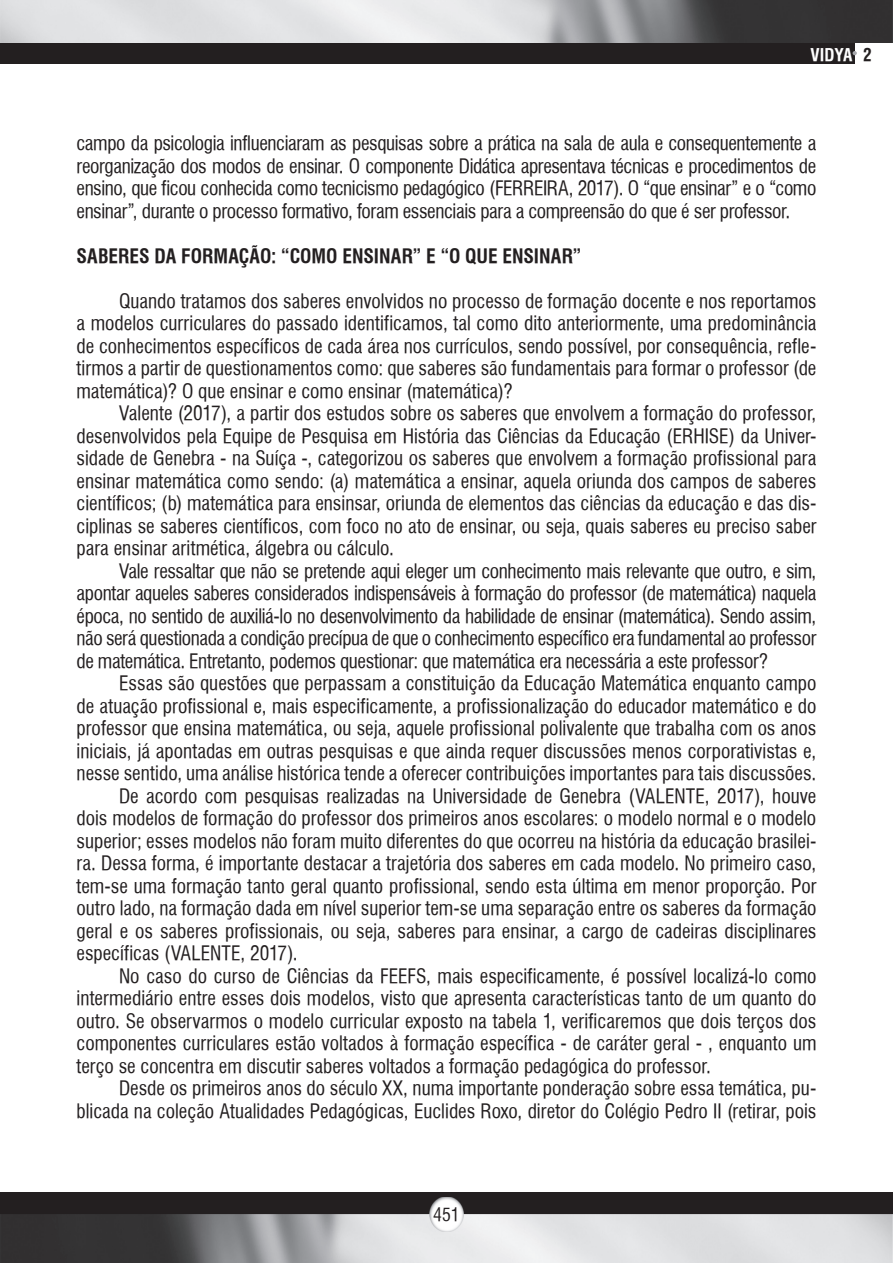
<style>
.page{position:relative;width:893px;height:1263px;background:#fff}
.page>*{position:absolute;margin:0;border:0;box-sizing:border-box;transform-origin:0 0}
.t1{font:19.5px/22.5px "Halvett Condensed";color:#231f20;text-align:justify}
.t2{font:700 condensed 19.5px "Halvett";color:#231f20}
.t3{font:18px "Halvett Condensed";color:#231f20}
.t4{font:700 condensed 17.25px "Halvett";color:#fff}
.s1{color:#231f20}
</style>
<div class="page">
<div style="left:0;top:0;width:855px;height:64px;background:#231f20"></div>
<img style="left:0;top:0;width:893px;height:43px">
<svg style="left:853px;top:51px;width:4px;height:4px"></svg>
<div style="left:0;top:1193px;width:893px;height:70px;background:#231f20"></div>
<img style="left:0;top:1214px;width:893px;height:49px">
<img style="left:429px;top:1197px;width:34px;height:34px">
<p class="t4" style="left:810px;top:45px;width:63px">VIDYA <span class="s1">2</span></p>
<p class="t1" style="left:77px;top:132px;width:741px">campo da psicologia influenciaram as pesquisas sobre a prática na sala de aula e consequentemente a reorganização dos modos de ensinar. O componente Didática apresentava técnicas e procedimentos de ensino, que ficou conhecida como tecnicismo pedagógico (FERREIRA, 2017). O “que ensinar” e o “como ensinar”, durante o processo formativo, foram essenciais para a compreensão do que é ser professor.</p>
<p class="t2" style="left:77px;top:244px;width:506px">SABERES DA FORMAÇÃO: “COMO ENSINAR” E “O QUE ENSINAR”</p>
<p class="t1" style="left:77px;top:289px;width:741px;text-indent:43px">Quando tratamos dos saberes envolvidos no processo de formação docente e nos reportamos a modelos curriculares do passado identificamos, tal como dito anteriormente, uma predominância de conhecimentos específicos de cada área nos currículos, sendo possível, por consequência, refle&shy;tirmos a partir de questionamentos como: que saberes são fundamentais para formar o professor (de matemática)? O que ensinar e como ensinar (matemática)?</p>
<p class="t1" style="left:77px;top:402px;width:741px;text-indent:43px">Valente (2017), a partir dos estudos sobre os saberes que envolvem a formação do professor, desenvolvidos pela Equipe de Pesquisa em História das Ciências da Educação (ERHISE) da Univer&shy;sidade de Genebra - na Suíça -, categorizou os saberes que envolvem a formação profissional para ensinar matemática como sendo: (a) matemática a ensinar, aquela oriunda dos campos de saberes científicos; (b) matemática para ensinsar, oriunda de elementos das ciências da educação e das dis&shy;ciplinas se saberes científicos, com foco no ato de ensinar, ou seja, quais saberes eu preciso saber para ensinar aritmética, álgebra ou cálculo.</p>
<p class="t1" style="left:77px;top:559px;width:741px;text-indent:43px">Vale ressaltar que não se pretende aqui eleger um conhecimento mais relevante que outro, e sim, apontar aqueles saberes considerados indispensáveis à formação do professor (de matemática) naquela época, no sentido de auxiliá-lo no desenvolvimento da habilidade de ensinar (matemática). Sendo assim, não será questionada a condição precípua de que o conhecimento específico era fundamental ao professor de matemática. Entretanto, podemos questionar: que matemática era necessária a este professor?</p>
<p class="t1" style="left:119px;top:672px;width:699px">Essas são questões que perpassam a constituição da Educação Matemática enquanto campo</p>
<p class="t1" style="left:77px;top:694px;width:741px">de atuação profissional e, mais especificamente, a profissionalização do educador matemático e do</p>
<p class="t1" style="left:77px;top:717px;width:741px">professor que ensina matemática, ou seja, aquele profissional polivalente que trabalha com os anos</p>
<p class="t1" style="left:77px;top:739px;width:741px">iniciais, já apontadas em outras pesquisas e que ainda requer discussões menos corporativistas e,</p>
<p class="t1" style="left:77px;top:762px;width:741px">nesse sentido, uma análise histórica tende a oferecer contribuições importantes para tais discussões.</p>
<p class="t1" style="left:119px;top:784px;width:699px">De acordo com pesquisas realizadas na Universidade de Genebra (VALENTE, 2017), houve</p>
<p class="t1" style="left:77px;top:807px;width:741px">dois modelos de formação do professor dos primeiros anos escolares: o modelo normal e o modelo</p>
<p class="t1" style="left:77px;top:829px;width:741px">superior; esses modelos não foram muito diferentes do que ocorreu na história da educação brasilei-</p>
<p class="t1" style="left:77px;top:852px;width:741px">ra. Dessa forma, é importante destacar a trajetória dos saberes em cada modelo. No primeiro caso,</p>
<p class="t1" style="left:77px;top:874px;width:741px">tem-se uma formação tanto geral quanto profissional, sendo esta última em menor proporção. Por</p>
<p class="t1" style="left:77px;top:897px;width:741px">outro lado, na formação dada em nível superior tem-se uma separação entre os saberes da formação</p>
<p class="t1" style="left:77px;top:919px;width:741px">geral e os saberes profissionais, ou seja, saberes para ensinar, a cargo de cadeiras disciplinares</p>
<p class="t1" style="left:77px;top:942px;width:223px">específicas (VALENTE, 2017).</p>
<p class="t1" style="left:119px;top:964px;width:699px">No caso do curso de Ciências da FEEFS, mais especificamente, é possível localizá-lo como</p>
<p class="t1" style="left:77px;top:987px;width:741px">intermediário entre esses dois modelos, visto que apresenta características tanto de um quanto do</p>
<p class="t1" style="left:77px;top:1009px;width:741px">outro. Se observarmos o modelo curricular exposto na tabela 1, verificaremos que dois terços dos</p>
<p class="t1" style="left:77px;top:1032px;width:741px">componentes curriculares estão voltados à formação específica - de caráter geral - , enquanto um</p>
<p class="t1" style="left:77px;top:1054px;width:636px">terço se concentra em discutir saberes voltados a formação pedagógica do professor.</p>
<p class="t1" style="left:119px;top:1077px;width:699px">Desde os primeiros anos do século XX, numa importante ponderação sobre essa temática, pu-</p>
<p class="t1" style="left:77px;top:1099px;width:741px">blicada na coleção Atualidades Pedagógicas, Euclides Roxo, diretor do Colégio Pedro II (retirar, pois</p>
<p class="t3" style="left:433px;top:1204px;width:28px">451</p>
</div>
